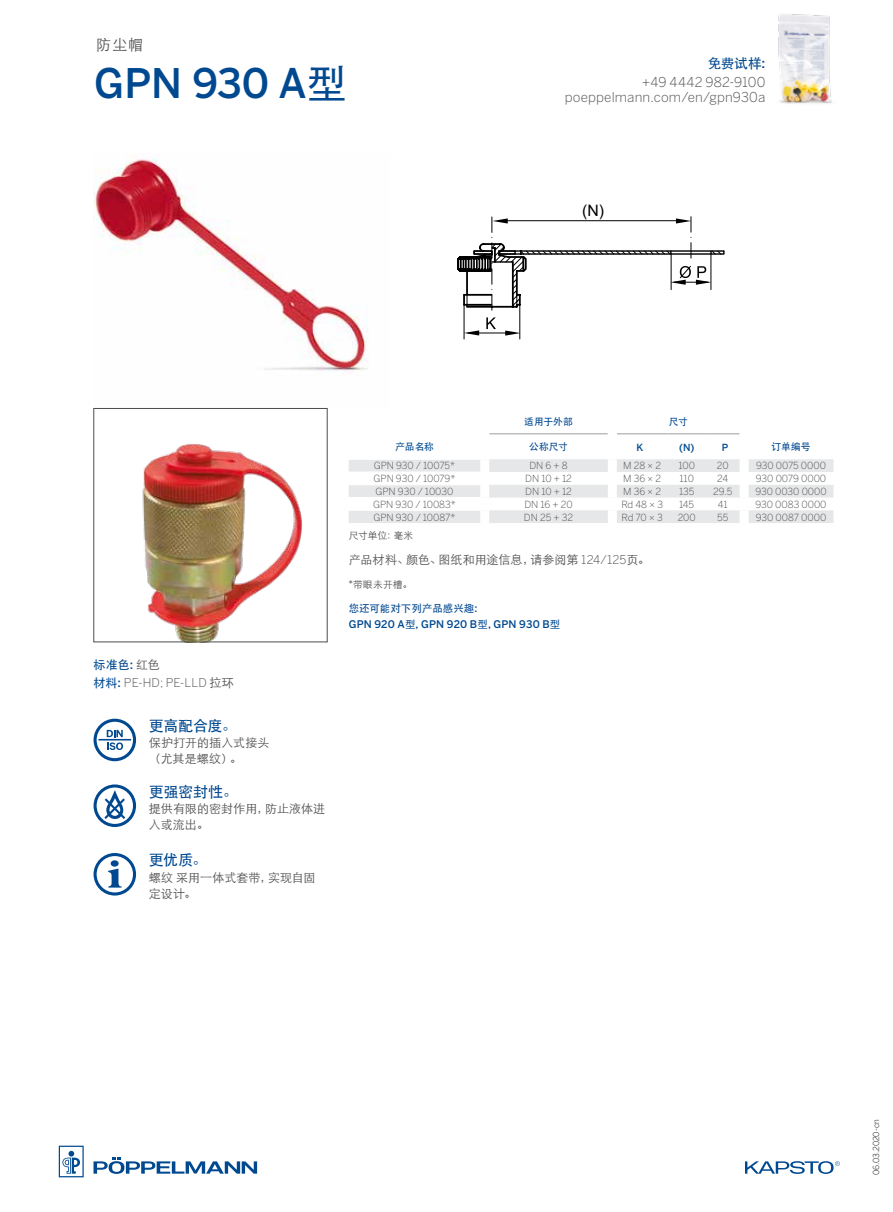
<style>
.page{position:relative;width:893px;height:1212px;background:#fff}
.page>*{position:absolute;margin:0;border:0;box-sizing:border-box;transform-origin:0 0}
.t1{font:500 40.5px "Benton Sans OT";color:#004990}
.t2{font:15.75px "Arial";color:#000}
.t3{font:500 15px "ST Heiti SC";letter-spacing:-.01em;color:#004990}
.t4{font:300 15px "ST Heiti SC";color:#4d4d4f}
.t5{font:300 13.5px/15px "Benton Sans OT";letter-spacing:.01em;color:#4d4d4f;text-align:right}
.t6{font:500 13.5px "ST Heiti SC";color:#004990}
.t7{font:300 12px/15.8px "ST Heiti SC";letter-spacing:.005em;color:#4d4d4f}
.t8{font:300 12px "Benton Sans OT";letter-spacing:.015em;color:#4d4d4f}
.t9{font:500 12px "ST Heiti SC";color:#004990}
.t10{font:500 10.5px "Benton Sans OT";letter-spacing:.015em;color:#004990}
.t11{font:500 10.5px "ST Heiti SC";color:#004990}
.t12{font:300 9.75px "Benton Sans OT";color:#4d4d4f}
.t13{font:500 9.75px "ST Heiti SC";letter-spacing:-.005em;color:#004990}
.t14{font:300 9.75px "ST Heiti SC";letter-spacing:.01em;color:#4d4d4f}
.t15{font:500 9.75px "Benton Sans OT";color:#004990}
.t16{font:300 8.25px "Benton Sans OT";letter-spacing:-.01em;color:#000}
.s1{font-family:"ST Heiti SC"}
.s2{font-family:"Benton Sans OT"}
.s3{font-weight:300;color:#4d4d4f}
.s4{font-family:"ST Heiti SC";font-weight:500;color:#004990}
.s5{font-weight:500;color:#004990}
</style>
<div class="page">
<img style="left:778px;top:14px;width:54px;height:90px">
<img style="left:94px;top:157px;width:274px;height:215px">
<img style="left:142px;top:444px;width:161px;height:196px">
<svg style="left:59px;top:1145px;width:25px;height:32px"></svg>
<svg style="left:94px;top:1157px;width:163px;height:17px"></svg>
<svg style="left:745px;top:1161px;width:95px;height:13px"></svg>
<hr style="left:464px;top:305px;width:1px;height:34px;background:#000">
<hr style="left:519px;top:305px;width:1px;height:34px;background:#000">
<svg style="left:457px;top:217px;width:268px;height:119px"></svg>
<svg style="left:94px;top:719px;width:42px;height:42px"></svg>
<svg style="left:94px;top:784px;width:42px;height:43px"></svg>
<svg style="left:94px;top:853px;width:42px;height:42px"></svg>
<svg style="left:489px;top:434px;width:251px;height:1px"></svg>
<svg style="left:349px;top:459px;width:484px;height:64px"></svg>
<hr style="left:349px;top:459px;width:131px;height:1px;background:#fff">
<hr style="left:349px;top:472px;width:131px;height:1px;background:#fff">
<hr style="left:349px;top:484px;width:131px;height:1px;background:#fff">
<hr style="left:349px;top:497px;width:131px;height:1px;background:#fff">
<hr style="left:349px;top:510px;width:131px;height:1px;background:#fff">
<hr style="left:489px;top:433px;width:119px;height:1px;background:#bcbec0">
<hr style="left:617px;top:433px;width:51px;height:1px;background:#bcbec0">
<hr style="left:668px;top:433px;width:38px;height:1px;background:#bcbec0">
<hr style="left:706px;top:433px;width:34px;height:1px;background:#bcbec0">
<div style="left:480px;top:459px;width:9px;height:13px;background:#fff"></div>
<div style="left:480px;top:472px;width:9px;height:13px;background:#fff"></div>
<div style="left:480px;top:485px;width:9px;height:12px;background:#fff"></div>
<div style="left:480px;top:497px;width:9px;height:13px;background:#fff"></div>
<div style="left:480px;top:510px;width:9px;height:13px;background:#fff"></div>
<div style="left:608px;top:434px;width:9px;height:25px;background:#fff"></div>
<div style="left:608px;top:459px;width:9px;height:13px;background:#fff"></div>
<div style="left:740px;top:459px;width:9px;height:13px;background:#fff"></div>
<div style="left:608px;top:472px;width:9px;height:13px;background:#fff"></div>
<div style="left:740px;top:472px;width:9px;height:13px;background:#fff"></div>
<div style="left:608px;top:485px;width:9px;height:12px;background:#fff"></div>
<div style="left:740px;top:485px;width:9px;height:12px;background:#fff"></div>
<div style="left:608px;top:497px;width:9px;height:13px;background:#fff"></div>
<div style="left:740px;top:497px;width:9px;height:13px;background:#fff"></div>
<div style="left:608px;top:510px;width:9px;height:13px;background:#fff"></div>
<div style="left:740px;top:510px;width:9px;height:13px;background:#fff"></div>
<h3 class="t4" style="left:97px;top:32px;width:48px">防尘帽</h3>
<h1 class="t1" style="left:94px;top:58px;width:254px">GPN 930 A<span class="s1">型</span></h1>
<h3 class="t6" style="left:708px;top:56px;width:59px">免费试样<span class="s2">:</span></h3>
<h3 class="t5" style="left:565px;top:75px;width:202px">+49 4442 982-9100 poeppelmann.com/en/gpn930a</h3>
<h2 class="t2" style="left:582px;top:200px;width:23px">(N)</h2>
<p class="t13" style="left:395px;top:441px;width:40px">产品名称</p>
<p class="t13" style="left:524px;top:416px;width:50px">适用于外部</p>
<p class="t13" style="left:669px;top:416px;width:21px">尺寸</p>
<p class="t13" style="left:529px;top:441px;width:40px">公称尺寸</p>
<p class="t15" style="left:637px;top:441px;width:8px">K</p>
<p class="t15" style="left:679px;top:441px;width:17px">(N)</p>
<p class="t15" style="left:722px;top:441px;width:8px">P</p>
<p class="t13" style="left:771px;top:442px;width:41px">订单编号</p>
<p class="t12" style="left:374px;top:460px;width:83px">GPN 930 / 10075*</p>
<p class="t12" style="left:529px;top:460px;width:40px">DN 6 + 8</p>
<p class="t12" style="left:623px;top:460px;width:40px">M 28 × 2</p>
<p class="t12" style="left:678px;top:460px;width:18px">100</p>
<p class="t12" style="left:717px;top:460px;width:13px">20</p>
<p class="t12" style="left:756px;top:460px;width:71px">930 0075 0000</p>
<p class="t12" style="left:373px;top:473px;width:83px">GPN 930 / 10079*</p>
<p class="t12" style="left:525px;top:473px;width:48px">DN 10 + 12</p>
<p class="t12" style="left:623px;top:473px;width:40px">M 36 × 2</p>
<p class="t12" style="left:679px;top:473px;width:16px">110</p>
<p class="t12" style="left:717px;top:473px;width:13px">24</p>
<p class="t12" style="left:756px;top:473px;width:72px">930 0079 0000</p>
<p class="t12" style="left:375px;top:486px;width:79px">GPN 930 / 10030</p>
<p class="t12" style="left:525px;top:486px;width:48px">DN 10 + 12</p>
<p class="t12" style="left:623px;top:486px;width:40px">M 36 × 2</p>
<p class="t12" style="left:679px;top:486px;width:17px">135</p>
<p class="t12" style="left:713px;top:486px;width:21px">29.5</p>
<p class="t12" style="left:755px;top:486px;width:73px">930 0030 0000</p>
<p class="t12" style="left:373px;top:498px;width:84px">GPN 930 / 10083*</p>
<p class="t12" style="left:524px;top:498px;width:50px">DN 16 + 20</p>
<p class="t12" style="left:621px;top:498px;width:43px">Rd 48 × 3</p>
<p class="t12" style="left:679px;top:498px;width:17px">145</p>
<p class="t12" style="left:718px;top:498px;width:11px">41</p>
<p class="t12" style="left:755px;top:498px;width:73px">930 0083 0000</p>
<p class="t12" style="left:373px;top:511px;width:84px">GPN 930 / 10087*</p>
<p class="t12" style="left:524px;top:511px;width:51px">DN 25 + 32</p>
<p class="t12" style="left:621px;top:511px;width:43px">Rd 70 × 3</p>
<p class="t12" style="left:678px;top:511px;width:20px">200</p>
<p class="t12" style="left:717px;top:511px;width:13px">55</p>
<p class="t12" style="left:756px;top:511px;width:72px">930 0087 0000</p>
<p class="t9" style="left:94px;top:658px;width:68px">标准色<span class="s2">:</span> <span class="s3">红色</span></p>
<p class="t8" style="left:94px;top:675px;width:142px"><span class="s4">材料</span><span class="s5">:</span> PE-HD; PE-LLD <span class="s1">拉环</span></p>
<h3 class="t3" style="left:149px;top:717px;width:90px">更高配合度。</h3>
<p class="t7" style="left:149px;top:734px;width:122px">保护打开的插入式接头（尤其是螺纹）。</p>
<h3 class="t3" style="left:149px;top:783px;width:90px">更强密封性。</h3>
<p class="t7" style="left:149px;top:800px;width:178px">提供有限的密封作用，防止液体进入或流出。</p>
<h3 class="t3" style="left:149px;top:851px;width:60px">更优质。</h3>
<p class="t7" style="left:149px;top:868px;width:168px">螺纹 采用一体式套带，实现自固定设计。</p>
<p class="t14" style="left:349px;top:527px;width:66px">尺寸单位：毫米</p>
<p class="t7" style="left:349px;top:550px;width:303px">产品材料、颜色、图纸和用途信息，请参阅第 <span class="s2">124/125</span>页。</p>
<p class="t14" style="left:349px;top:576px;width:65px">*带眼未开槽。</p>
<p class="t11" style="left:349px;top:602px;width:130px">您还可能对下列产品感兴趣<span class="s2">:</span></p>
<p class="t10" style="left:349px;top:617px;width:213px">GPN 920 A<span class="s1">型</span>, GPN 920 B<span class="s1">型</span>, GPN 930 B<span class="s1">型</span></p>
<p class="t16" style="left:871px;top:1175px;width:57px;rotate:-90deg">06.03.2020-cn</p>
</div>
